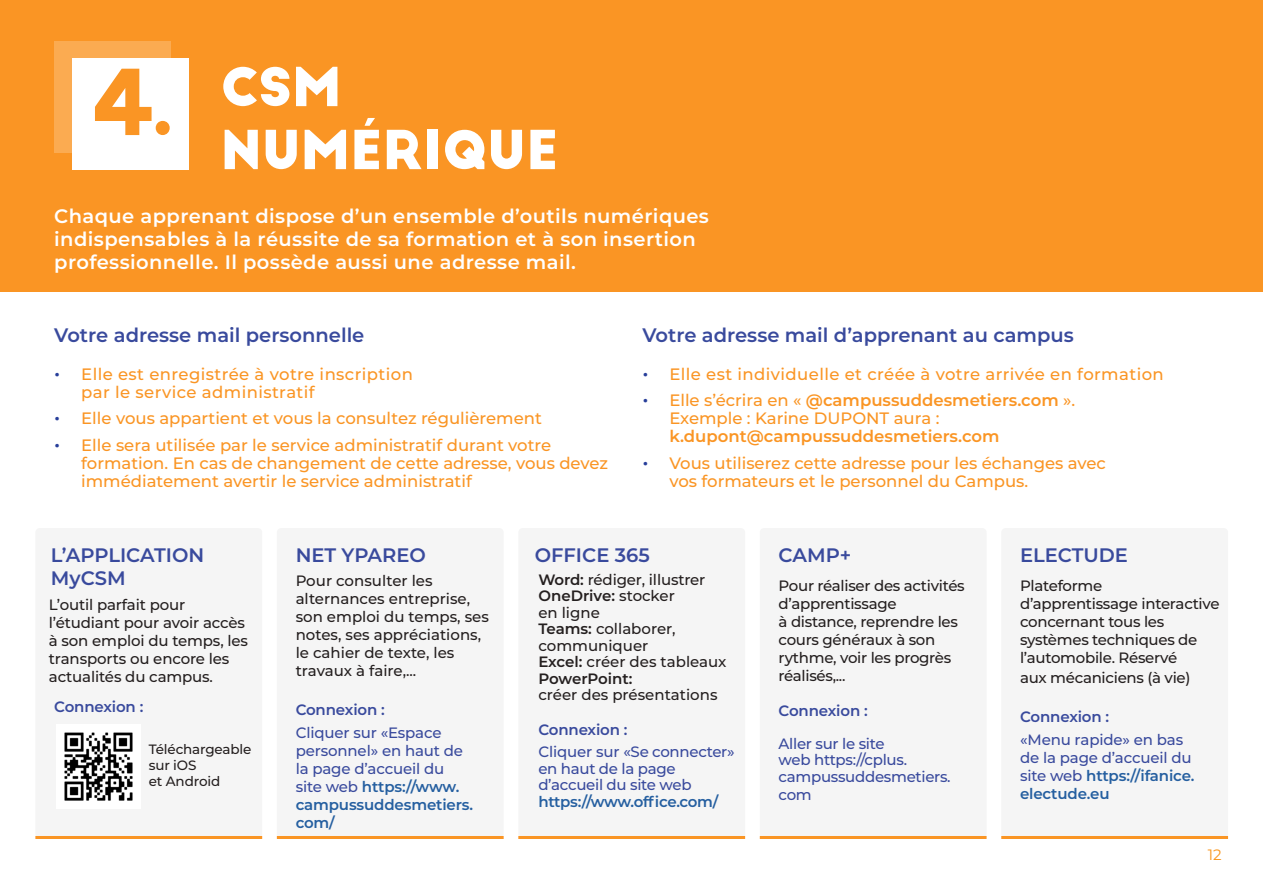
<style>
.page{position:relative;width:1263px;height:893px;background:#fff}
.page>*{position:absolute;margin:0;border:0;box-sizing:border-box;transform-origin:0 0}
.t1{font:700 88.5px "Big John PRO";color:#fa9524}
.t2{font:700 52.5px/63px "Big John PRO";color:#fff}
.t3{font:600 19.5px/23.4px "Montserrat";letter-spacing:.02em;color:#fff}
.t4{font:600 19.5px/23.4px "Montserrat";color:#394a9d}
.t5{font:500 16.5px/18px "Montserrat";color:#fa9524}
.t6{font:500 16.5px/18px "Montserrat";letter-spacing:.025em;color:#fa9524}
.t7{font:600 16.5px "Montserrat";color:#fa9524}
.t8{font:500 15px/18px "Montserrat";letter-spacing:-.01em;color:#241f1f}
.t9{font:500 15px/18px "Montserrat";letter-spacing:-.02em;color:#394a9d}
.t10{font:600 15px "Montserrat";letter-spacing:-.01em;color:#394a9d}
.t11{font:600 15px "Montserrat";letter-spacing:-.02em;color:#255fa0}
.t12{font:15px "Montserrat";color:#f9951b}
.t13{font:500 13.5px/16.2px "Montserrat";letter-spacing:-.01em;color:#241f1f}
.s1{font-weight:100;font-size:19.5px;color:#273e9a}
.s2{font-weight:600}
.s3{font-weight:600;color:#255fa0}
</style>
<div class="page">
<div style="left:0;top:0;width:1263px;height:291px;background:#fa9524"></div>
<div style="left:54px;top:41px;width:117px;height:111px;background:#fbab51"></div>
<div style="left:72px;top:59px;width:117px;height:111px;background:#fff"></div>
<div style="left:35px;top:528px;width:227px;height:310px;background:#f5f5f5;border-radius:4px"></div>
<div style="left:277px;top:528px;width:227px;height:310px;background:#f5f5f5;border-radius:4px"></div>
<div style="left:518px;top:528px;width:227px;height:310px;background:#f5f5f5;border-radius:4px"></div>
<div style="left:760px;top:528px;width:226px;height:310px;background:#f5f5f5;border-radius:4px"></div>
<div style="left:1001px;top:528px;width:227px;height:310px;background:#f5f5f5;border-radius:4px"></div>
<hr style="left:35px;top:836px;width:227px;height:3px;background:#fa9524">
<hr style="left:518px;top:836px;width:227px;height:3px;background:#fa9524">
<hr style="left:277px;top:836px;width:227px;height:3px;background:#fa9524">
<hr style="left:760px;top:836px;width:226px;height:3px;background:#fa9524">
<hr style="left:1001px;top:836px;width:227px;height:3px;background:#fa9524">
<img style="left:64px;top:732px;width:69px;height:69px">
<h1 class="t1" style="left:95px;top:49px;width:80px">4.</h1>
<h2 class="t2" style="left:221px;top:58px;width:339px">CSM<br>NUMÉRIQUE</h2>
<h3 class="t3" style="left:54px;top:203px;width:656px">Chaque apprenant dispose d’un ensemble d’outils numériques indispensables à la réussite de sa formation et à son insertion professionnelle. Il possède aussi une adresse mail.</h3>
<h3 class="t4" style="left:54px;top:323px;width:312px">Votre adresse mail personnelle</h3>
<p class="t6" style="left:81px;top:364px;width:333px;text-indent:-27px"><span class="s1">•</span> Elle est enregistrée à votre inscription par le service administratif</p>
<p class="t5" style="left:54px;top:409px;width:489px"><span class="s1">•</span> Elle vous appartient et vous la consultez régulièrement</p>
<p class="t5" style="left:81px;top:435px;width:528px;text-indent:-27px"><span class="s1">•</span> Elle sera utilisée par le service administratif durant votre formation. En cas de changement de cette adresse, vous devez immédiatement avertir le service administratif</p>
<h3 class="t4" style="left:642px;top:323px;width:433px">Votre adresse mail d’apprenant au campus</h3>
<p class="t6" style="left:642px;top:364px;width:523px"><span class="s1">•</span> Elle est individuelle et créée à votre arrivée en formation</p>
<p class="t5" style="left:669px;top:391px;width:407px;text-indent:-27px"><span class="s1">•</span> Elle s’écrira en « <span class="s2">@campussuddesmetiers.com</span> ».<br>Exemple : Karine DUPONT aura :</p>
<p class="t7" style="left:669px;top:425px;width:332px">k.dupont@campussuddesmetiers.com</p>
<p class="t5" style="left:669px;top:453px;width:438px;text-indent:-27px"><span class="s1">•</span> Vous utiliserez cette adresse pour les échanges avec vos formateurs et le personnel du Campus.</p>
<h3 class="t4" style="left:51px;top:542px;width:155px">L’APPLICATION<br>MyCSM</h3>
<p class="t8" style="left:49px;top:595px;width:201px">L’outil parfait pour l’étudiant pour avoir accès à son emploi du temps, les transports ou encore les actualités du campus.</p>
<p class="t10" style="left:54px;top:696px;width:91px">Connexion :</p>
<p class="t13" style="left:149px;top:740px;width:104px">Téléchargeable sur iOS<br>et Android</p>
<h3 class="t4" style="left:296px;top:542px;width:132px">NET YPAREO</h3>
<p class="t8" style="left:296px;top:571px;width:195px">Pour consulter les alternances entreprise, son emploi du temps, ses notes, ses appréciations, le cahier de texte, les travaux à faire,...</p>
<p class="t10" style="left:296px;top:699px;width:91px">Connexion :</p>
<p class="t9" style="left:296px;top:723px;width:179px">Cliquer sur «Espace personnel» en haut de la page d’accueil du site web <span class="s3">https://www. campussuddesmetiers. com/</span></p>
<h3 class="t4" style="left:535px;top:542px;width:117px">OFFICE 365</h3>
<p class="t8" style="left:538px;top:571px;width:190px;line-height:16.5px"><span class="s2">Word:</span> rédiger, illustrer<br><span class="s2">OneDrive:</span> stocker<br>en ligne<br><span class="s2">Teams:</span> collaborer, communiquer<br><span class="s2">Excel:</span> créer des tableaux<br><span class="s2">PowerPoint:</span></p>
<p class="t8" style="left:538px;top:685px;width:181px">créer des présentations</p>
<p class="t10" style="left:538px;top:719px;width:91px">Connexion :</p>
<p class="t9" style="left:538px;top:743px;width:198px;line-height:16.5px">Cliquer sur «Se connecter» en haut de la page d’accueil du site web</p>
<p class="t11" style="left:538px;top:791px;width:181px">https://www.office.com/</p>
<h3 class="t4" style="left:779px;top:542px;width:74px">CAMP+</h3>
<p class="t8" style="left:779px;top:576px;width:188px">Pour réaliser des activités d’apprentissage<br>à distance, reprendre les cours généraux à son rythme, voir les progrès réalisés,...</p>
<p class="t10" style="left:779px;top:700px;width:91px">Connexion :</p>
<p class="t9" style="left:779px;top:735px;width:174px;line-height:16.5px">Aller sur le site<br>web https://cplus. campussuddesmetiers.</p>
<p class="t9" style="left:779px;top:785px;width:35px">com</p>
<h3 class="t4" style="left:1020px;top:542px;width:109px">ELECTUDE</h3>
<p class="t8" style="left:1020px;top:576px;width:201px">Plateforme d’apprentissage interactive concernant tous les systèmes techniques de l’automobile. Réservé</p>
<p class="t8" style="left:1020px;top:668px;width:172px">aux mécaniciens (à vie)</p>
<p class="t10" style="left:1020px;top:706px;width:91px">Connexion :</p>
<p class="t9" style="left:1020px;top:730px;width:176px">«Menu rapide» en bas de la page d’accueil du site web <span class="s3">https://ifanice. electude.eu</span></p>
<p class="t12" style="left:1208px;top:845px;width:15px">12</p>
</div>
